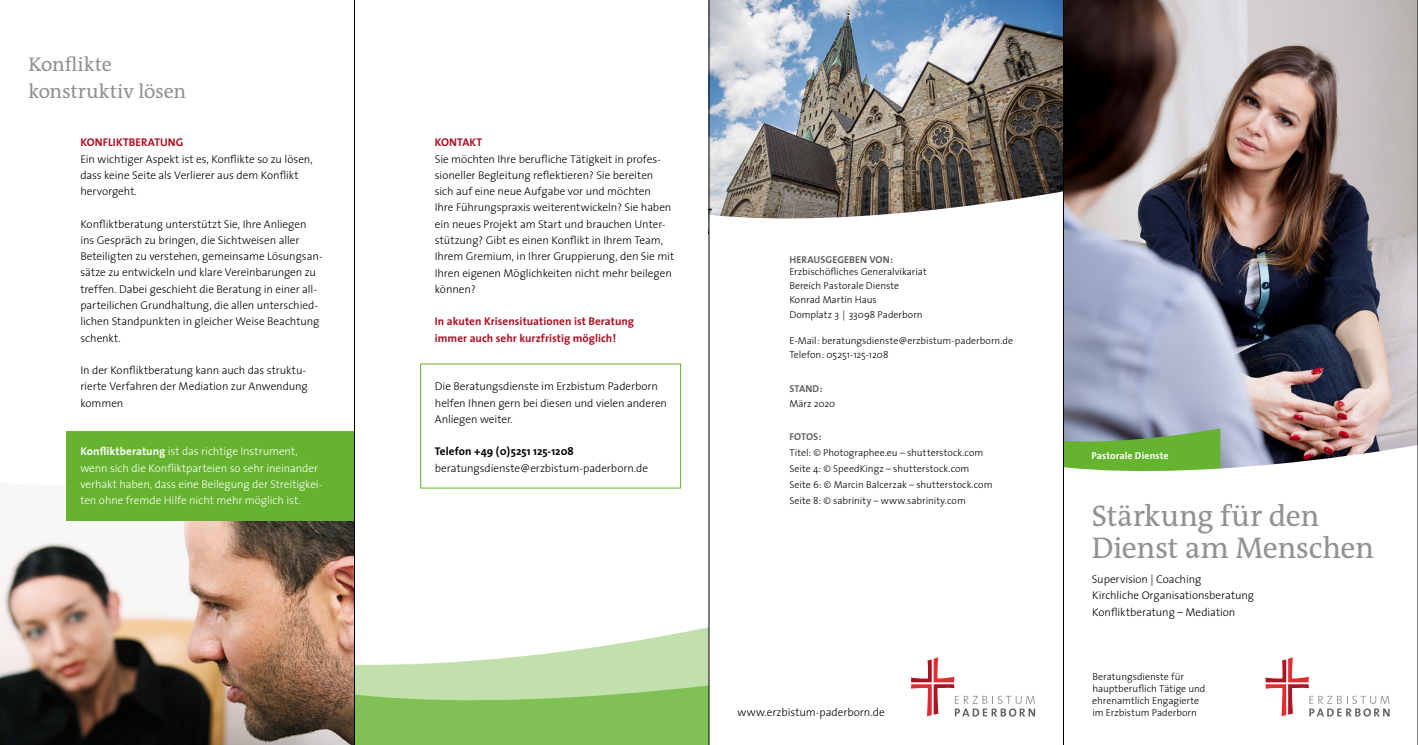
<style>
.page{position:relative;width:1418px;height:745px;background:#fff}
.page>*{position:absolute;margin:0;border:0;box-sizing:border-box;transform-origin:0 0}
.t1{font:30px/31.2px "The Antiqua B5";letter-spacing:-.015em;color:#929292}
.t2{font:20px/26.2px "The Antiqua B5";letter-spacing:-.01em;color:#929292}
.t3{font:300 11.25px/16.2px "The Sans";letter-spacing:-.005em;color:#000}
.t4{font:300 11.25px/16.2px "The Sans";letter-spacing:-.01em;color:#fff}
.t5{font:700 11.25px/16.2px "The Sans";letter-spacing:.005em;color:#ae1122}
.t6{font:700 11.25px "The Sans";letter-spacing:.005em;color:#000}
.t7{font:300 10px/12px "The Sans";color:#000}
.t8{font:700 10px "The Sans";letter-spacing:.01em;color:#646363}
.t9{font:700 10px "The Sans";letter-spacing:.01em;color:#fff}
.s1{font-weight:700}
</style>
<div class="page">
<img style="left:0;top:520px;width:354px;height:224px">
<div style="left:66px;top:431px;width:288px;height:89px;background:#65b32e"></div>
<img style="left:1064px;top:0;width:353px;height:428px">
<svg style="left:1265px;top:657px;width:124px;height:59px"></svg>
<img style="left:1064px;top:428px;width:353px;height:44px">
<div style="left:420px;top:363px;width:261px;height:125px;border:1px solid #65b32e"></div>
<svg style="left:355px;top:627px;width:353px;height:117px"></svg>
<svg style="left:911px;top:657px;width:124px;height:59px"></svg>
<img style="left:709px;top:0;width:354px;height:191px">
<svg style="left:709px;top:191px;width:354px;height:93px"></svg>
<hr style="left:1417px;top:0;width:1px;height:744px;background:#000">
<hr style="left:354px;top:0;width:1px;height:744px;background:#000">
<hr style="left:708px;top:0;width:1px;height:744px;background:#000">
<hr style="left:1063px;top:0;width:1px;height:744px;background:#000">
<h2 class="t2" style="left:28px;top:52px;width:159px">Konflikte konstruktiv lösen</h2>
<p class="t5" style="left:80px;top:134px;width:105px">KONFLIKTBERATUNG</p>
<p class="t3" style="left:80px;top:150px;width:234px">Ein wichtiger Aspekt ist es, Konflikte so zu lösen, dass keine Seite als Verlierer aus dem Konflikt hervorgeht.</p>
<p class="t3" style="left:80px;top:215px;width:244px">Konfliktberatung unterstützt Sie, Ihre Anliegen ins Gespräch zu bringen, die Sichtweisen aller Beteiligten zu verstehen, gemeinsame Lösungsan&shy;sätze zu entwickeln und klare Vereinbarungen zu treffen. Dabei geschieht die Beratung in einer all&shy;parteilichen Grundhaltung, die allen unterschied&shy;lichen Standpunkten in gleicher Weise Beachtung schenkt.</p>
<p class="t3" style="left:80px;top:361px;width:229px">In der Konfliktberatung kann auch das struktu&shy;rierte Verfahren der Mediation zur Anwendung kommen</p>
<p class="t4" style="left:80px;top:443px;width:244px"><span class="s1">Konfliktberatung</span> ist das richtige Instrument, wenn sich die Konfliktparteien so sehr ineinander verhakt haben, dass eine Beilegung der Streitigkei&shy;ten ohne fremde Hilfe nicht mehr möglich ist.</p>
<p class="t5" style="left:435px;top:134px;width:49px">KONTAKT</p>
<p class="t3" style="left:435px;top:150px;width:241px">Sie möchten Ihre berufliche Tätigkeit in profes&shy;sioneller Begleitung reflektieren? Sie bereiten sich auf eine neue Aufgabe vor und möchten<br>Ihre Führungspraxis weiterentwickeln? Sie haben ein neues Projekt am Start und brauchen Unter&shy;stützung? Gibt es einen Konflikt in Ihrem Team, Ihrem Gremium, in Ihrer Gruppierung, den Sie mit Ihren eigenen Möglichkeiten nicht mehr beilegen können?</p>
<p class="t5" style="left:435px;top:313px;width:201px">In akuten Krisensituationen ist Beratung immer auch sehr kurzfristig möglich!</p>
<p class="t3" style="left:435px;top:378px;width:234px">Die Beratungsdienste im Erzbistum Paderborn helfen Ihnen gern bei diesen und vielen anderen<br>Anliegen weiter.</p>
<p class="t6" style="left:435px;top:442px;width:140px">Telefon +49 (0)5251 125-1208</p>
<p class="t3" style="left:435px;top:459px;width:215px">beratungsdienste@erzbistum-paderborn.de</p>
<p class="t8" style="left:789px;top:251px;width:105px">HERAUSGEGEBEN VON:</p>
<p class="t7" style="left:789px;top:264px;width:139px;line-height:13.8px">Erzbischöfliches Generalvikariat<br>Bereich Pastorale Dienste<br>Konrad Martin Haus</p>
<p class="t7" style="left:789px;top:308px;width:135px">Domplatz 3 | 33098 Paderborn</p>
<p class="t7" style="left:789px;top:333px;width:225px;line-height:13.8px">E-Mail: beratungsdienste@erzbistum-paderborn.de<br>Telefon: 05251-125-1208</p>
<p class="t8" style="left:789px;top:379px;width:35px">STAND:</p>
<p class="t7" style="left:789px;top:396px;width:48px">März 2020</p>
<p class="t8" style="left:789px;top:428px;width:34px">FOTOS:</p>
<p class="t7" style="left:789px;top:443px;width:205px;line-height:16.2px">Titel: © Photographee.eu – shutterstock.com Seite 4: © SpeedKingz – shutterstock.com Seite 6: © Marcin Balcerzak – shutterstock.com Seite 8: © sabrinity – www.sabrinity.com</p>
<p class="t3" style="left:737px;top:703px;width:149px">www.erzbistum-paderborn.de</p>
<p class="t9" style="left:1091px;top:447px;width:79px">Pastorale Dienste</p>
<h1 class="t1" style="left:1091px;top:501px;width:283px">Stärkung für den<br>Dienst am Menschen</h1>
<p class="t3" style="left:1091px;top:570px;width:164px">Supervision | Coaching<br>Kirchliche Organisationsberatung<br>Konfliktberatung – Mediation</p>
<p class="t7" style="left:1092px;top:669px;width:115px">Beratungsdienste für hauptberuflich Tätige und ehrenamtlich Engagierte im Erzbistum Paderborn</p>
</div>
